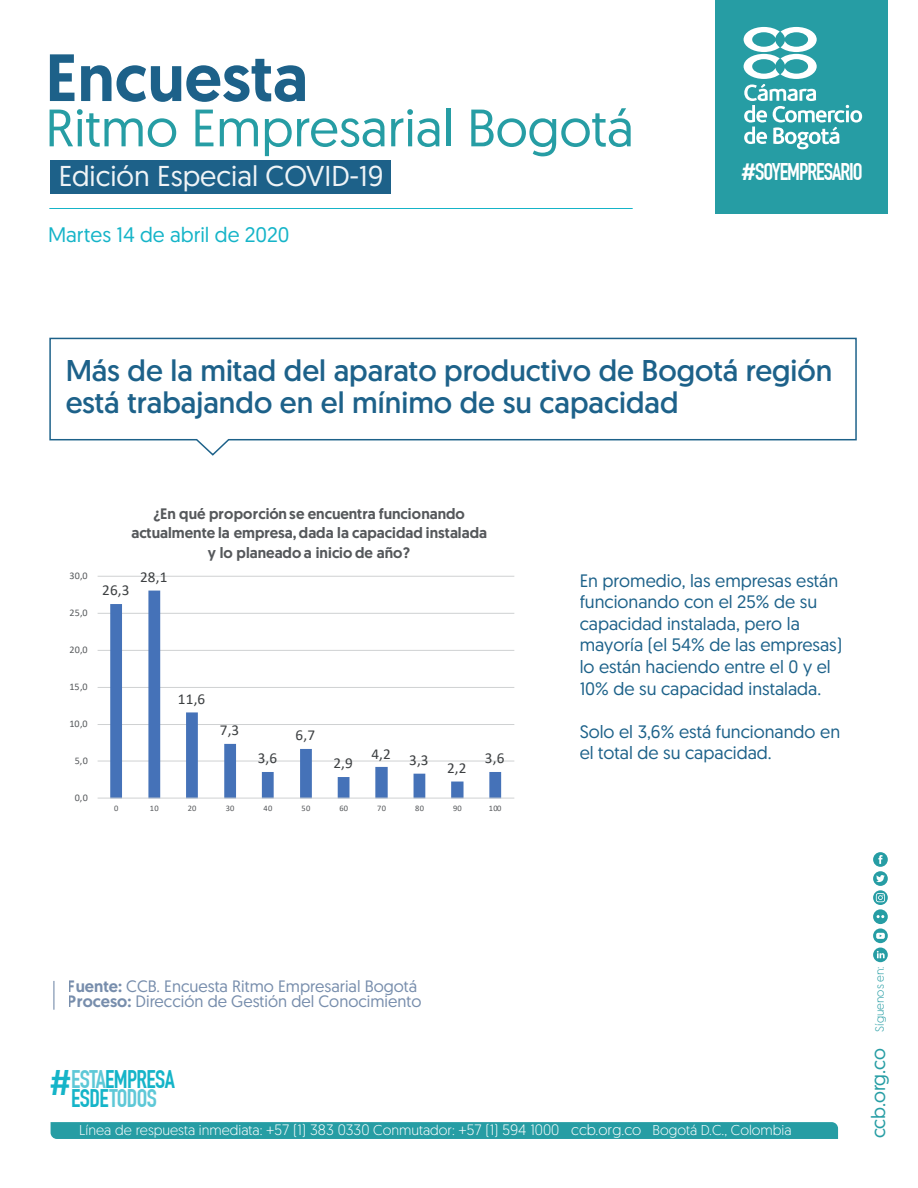
<style>
.page{position:relative;width:918px;height:1188px;background:#fff}
.page>*{position:absolute;margin:0;border:0;box-sizing:border-box;transform-origin:0 0}
.t1{font:500 66.75px "Geomanist";color:#0c5681}
.t2{font:52.5px "Geomanist";color:#269da4}
.t3{font:30px/31.5px "Geomanist";color:#0c5681}
.t4{font:28.65px "Geomanist";color:#fff}
.t5{font:700 24.9px/19.5px "DIN Condensed";letter-spacing:-.025em;color:#15b4c8;text-align:center}
.t6{font:700 23.7px "DIN Condensed";letter-spacing:-.045em;color:#fff}
.t7{font:21px "Geomanist";color:#15b4c8}
.t8{font:19.5px "Geomanist";letter-spacing:-.015em;color:#269da4}
.t9{font:18px/21.6px "Geomanist";color:#0c5681}
.t10{font:16.5px/15px "Geomanist";color:#6d85a6}
.t11{font:500 15.15px/19.6px "Geomanist";color:#55585b;text-align:center}
.t12{font:15.15px "Calibri";color:#3c3f41}
.t13{font:300 14.25px "Geomanist";color:#fff}
.t14{font:300 11.85px "Geomanist";color:#269da4}
.t15{font:10.05px "Calibri";letter-spacing:-.005em;color:#55585b}
.t16{font:8.4px "Calibri";letter-spacing:.025em;color:#55585b}
.s1{font-family:"Geomanist";font-weight:500}
.s2{font-weight:500}
.s3{font-family:"DIN Pro";font-weight:500;font-size:34.95px}
.s4{color:#5ec8d7}
.s5{font-size:15px}
</style>
<div class="page">
<div style="left:50px;top:160px;width:341px;height:34px;background:#1d6189"></div>
<div style="left:51px;top:1122px;width:787px;height:17px;background:#269da4"></div>
<svg style="left:873px;top:852px;width:15px;height:110px"></svg>
<div style="left:715px;top:0;width:173px;height:213px;background:#269da4"></div>
<svg style="left:744px;top:27px;width:118px;height:122px"></svg>
<hr style="left:49px;top:208px;width:584px;height:1px;background:#15b4c8">
<svg style="left:49px;top:338px;width:808px;height:118px"></svg>
<hr style="left:98px;top:576px;width:416px;height:1px;background:#cfd1d2">
<hr style="left:98px;top:613px;width:416px;height:1px;background:#cfd1d2">
<hr style="left:98px;top:650px;width:416px;height:1px;background:#cfd1d2">
<hr style="left:98px;top:687px;width:416px;height:1px;background:#cfd1d2">
<hr style="left:98px;top:724px;width:416px;height:1px;background:#cfd1d2">
<hr style="left:98px;top:761px;width:416px;height:1px;background:#cfd1d2">
<svg style="left:110px;top:591px;width:391px;height:207px"></svg>
<hr style="left:98px;top:798px;width:416px;height:1px;background:#cfd1d2">
<svg style="left:53px;top:981px;width:1px;height:29px"></svg>
<h1 class="t1" style="left:45px;top:33px;width:264px">Encuesta</h1>
<h2 class="t2" style="left:45px;top:94px;width:590px">Ritmo Empresarial Bogotá</h2>
<h3 class="t4" style="left:58px;top:158px;width:327px">Edición Especial COVID-19</h3>
<p class="t7" style="left:48px;top:221px;width:243px">Martes 14 de abril de 2020</p>
<h3 class="t6" style="left:741px;top:157px;width:123px"><span class="s1">#</span>SOYEMPRESARIO</h3>
<h3 class="t3" style="left:65px;top:354px;width:769px">Más de la mitad del aparato productivo de Bogotá región está trabajando en el mínimo de su capacidad</h3>
<p class="t15" style="left:70px;top:569px;width:20px">30,0</p>
<p class="t15" style="left:70px;top:606px;width:20px">25,0</p>
<p class="t15" style="left:70px;top:643px;width:20px">20,0</p>
<p class="t15" style="left:70px;top:680px;width:20px">15,0</p>
<p class="t15" style="left:70px;top:717px;width:20px">10,0</p>
<p class="t15" style="left:75px;top:754px;width:14px">5,0</p>
<p class="t15" style="left:75px;top:791px;width:14px">0,0</p>
<p class="t11" style="left:131px;top:503px;width:357px">¿En qué proporción se encuentra funcionando actualmente la empresa, dada la capacidad instalada y lo planeado a inicio de año?</p>
<p class="t12" style="left:102px;top:580px;width:29px">26,3</p>
<p class="t12" style="left:140px;top:567px;width:29px">28,1</p>
<p class="t12" style="left:178px;top:689px;width:29px">11,6</p>
<p class="t12" style="left:220px;top:720px;width:21px">7,3</p>
<p class="t12" style="left:258px;top:748px;width:21px">3,6</p>
<p class="t12" style="left:296px;top:725px;width:21px">6,7</p>
<p class="t12" style="left:333px;top:753px;width:21px">2,9</p>
<p class="t12" style="left:371px;top:746px;width:59px">4,2 3,3</p>
<p class="t12" style="left:447px;top:758px;width:21px">2,2</p>
<p class="t12" style="left:485px;top:748px;width:21px">3,6</p>
<p class="t16" style="left:114px;top:803px;width:6px">0</p>
<p class="t16" style="left:150px;top:803px;width:10px">10</p>
<p class="t16" style="left:188px;top:803px;width:10px">20</p>
<p class="t16" style="left:226px;top:803px;width:10px">30</p>
<p class="t16" style="left:264px;top:803px;width:10px">40</p>
<p class="t16" style="left:302px;top:803px;width:10px">50</p>
<p class="t16" style="left:339px;top:803px;width:10px">60</p>
<p class="t16" style="left:377px;top:803px;width:10px">70</p>
<p class="t16" style="left:415px;top:803px;width:10px">80</p>
<p class="t16" style="left:453px;top:803px;width:10px">90</p>
<p class="t16" style="left:489px;top:803px;width:14px">100</p>
<p class="t9" style="left:580px;top:569px;width:264px">En promedio, las empresas están funcionando con el 25% de su capacidad instalada, pero la mayoría (el 54% de las empresas) lo están haciendo entre el 0 y el<br>10% de su capacidad instalada.</p>
<p class="t9" style="left:580px;top:720px;width:262px">Solo el 3,6% está funcionando en el total de su capacidad.</p>
<p class="t10" style="left:68px;top:978px;width:355px"><span class="s2">Fuente:</span> CCB. Encuesta Ritmo Empresarial Bogotá<br><span class="s2">Proceso:</span> Dirección de Gestión del Conocimiento</p>
<h3 class="t5" style="left:48px;top:1069px;width:128px"><span class="s3">#</span><span class="s4">ESTA</span>EMPRESA<br>ESDE<span class="s4">TODOS</span></h3>
<p class="t13" style="left:79px;top:1121px;width:714px">Línea de respuesta inmediata: <span class="s5">+57 (1) 383 0330</span> Conmutador: <span class="s5">+57 (1) 594 1000 ccb.org.co</span> Bogotá D.C., Colombia</p>
<p class="t14" style="left:872px;top:1032px;width:66px;rotate:-90deg">Síguenos en:</p>
<p class="t8" style="left:866px;top:1138px;width:92px;rotate:-90deg">ccb.org.co</p>
</div>
